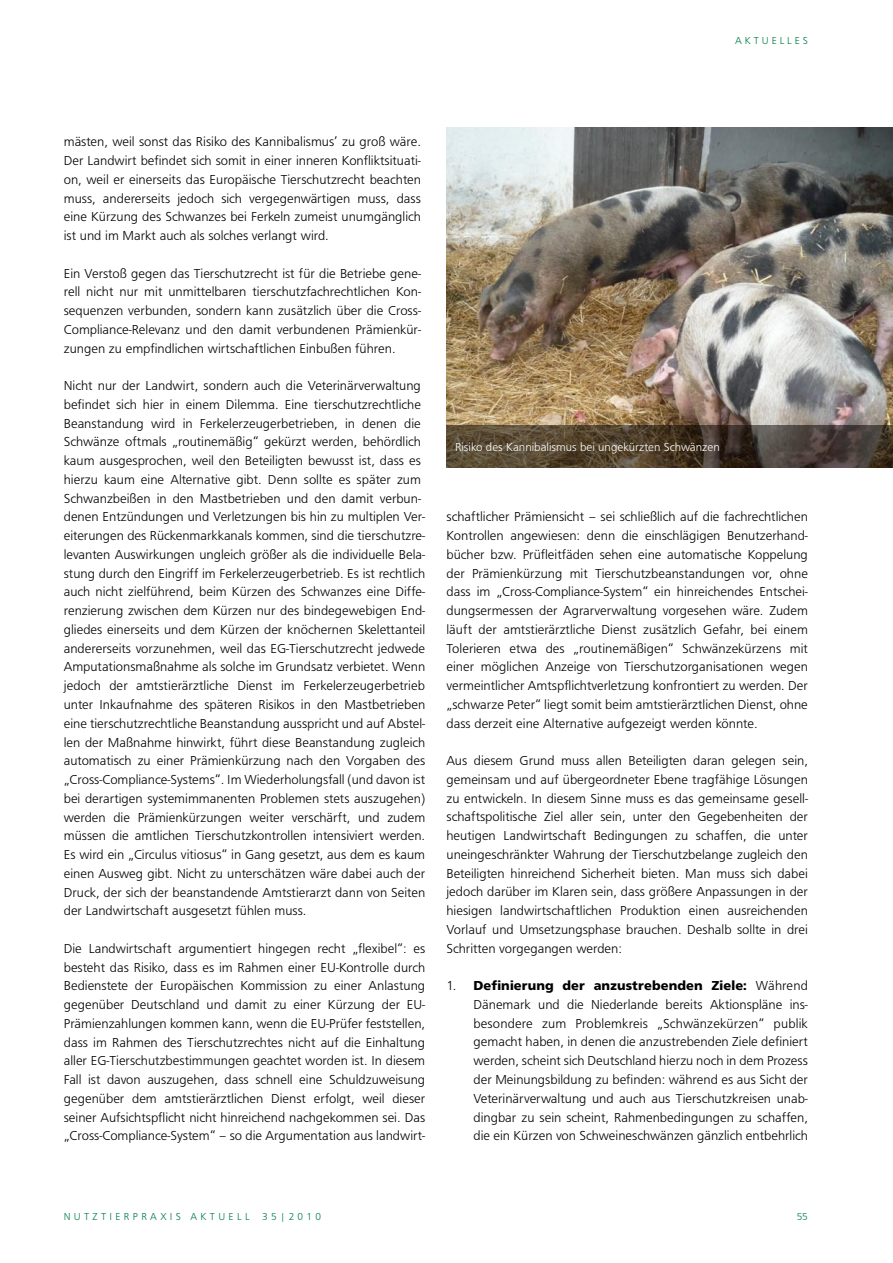
<style>
.page{position:relative;width:893px;height:1263px;background:#fff}
.page>*{position:absolute;margin:0;border:0;box-sizing:border-box;transform-origin:0 0}
.t1{font:300 13.5px/18.8px "Frutus T";color:#000;text-align:justify}
.t2{font:300 12px "Frutus T";color:#fff}
.t3{font:300 10.5px "Frutus T";color:#007c47}
.s1{font-weight:700}
</style>
<div class="page">
<img style="left:446px;top:128px;width:447px;height:297px">
<svg style="left:446px;top:425px;width:447px;height:43px;background:#4d4132"></svg>
<p class="t3" style="left:735px;top:35px;width:74px">A K T U E L L E S</p>
<p class="t1" style="left:64px;top:132px;width:359px">mästen, weil sonst das Risiko des Kannibalismus’ zu groß wäre.<br>Der Landwirt befindet sich somit in einer inneren Konfliktsituati&shy;on, weil er einerseits das Europäische Tierschutzrecht beachten muss, andererseits jedoch sich vergegenwärtigen muss, dass eine Kürzung des Schwanzes bei Ferkeln zumeist unumgänglich ist und im Markt auch als solches verlangt wird.</p>
<p class="t1" style="left:64px;top:264px;width:359px">Ein Verstoß gegen das Tierschutzrecht ist für die Betriebe gene&shy;rell nicht nur mit unmittelbaren tierschutzfachrechtlichen Kon&shy;sequenzen verbunden, sondern kann zusätzlich über die Cross-Compliance-Relevanz und den damit verbundenen Prämienkür&shy;zungen zu empfindlichen wirtschaftlichen Einbußen führen.</p>
<p class="t1" style="left:64px;top:376px;width:363px;text-align:left">Nicht nur der Landwirt, sondern auch die Veterinärverwaltung befindet sich hier in einem Dilemma. Eine tierschutzrechtliche Beanstandung wird in Ferkelerzeugerbetrieben, in denen die Schwänze oftmals „routinemäßig“ gekürzt werden, behördlich kaum ausgesprochen, weil den Beteiligten bewusst ist, dass es hierzu kaum eine Alternative gibt. Denn sollte es später zum Schwanzbeißen in den Mastbetrieben und den damit verbun&shy;denen Entzündungen und Verletzungen bis hin zu multiplen Ver&shy;eiterungen des Rückenmarkkanals kommen, sind die tierschutzre&shy;levanten Auswirkungen ungleich größer als die individuelle Bela&shy;stung durch den Eingriff im Ferkelerzeugerbetrieb. Es ist rechtlich auch nicht zielführend, beim Kürzen des Schwanzes eine Diffe&shy;renzierung zwischen dem Kürzen nur des bindegewebigen End&shy;gliedes einerseits und dem Kürzen der knöchernen Skelettanteil andererseits vorzunehmen, weil das EG-Tierschutzrecht jedwede Amputationsmaßnahme als solche im Grundsatz verbietet. Wenn jedoch der amtstierärztliche Dienst im Ferkelerzeugerbetrieb unter Inkaufnahme des späteren Risikos in den Mastbetrieben eine tierschutzrechtliche Beanstandung ausspricht und auf Abstel&shy;len der Maßnahme hinwirkt, führt diese Beanstandung zugleich automatisch zu einer Prämienkürzung nach den Vorgaben des „Cross-Compliance-Systems“. Im Wiederholungsfall (und davon ist bei derartigen systemimmanenten Problemen stets auszugehen) werden die Prämienkürzungen weiter verschärft, und zudem müssen die amtlichen Tierschutzkontrollen intensiviert werden.<br>Es wird ein „Circulus vitiosus“ in Gang gesetzt, aus dem es kaum einen Ausweg gibt. Nicht zu unterschätzen wäre dabei auch der Druck, der sich der beanstandende Amtstierarzt dann von Seiten der Landwirtschaft ausgesetzt fühlen muss.</p>
<p class="t1" style="left:64px;top:939px;width:363px">Die Landwirtschaft argumentiert hingegen recht „flexibel“: es besteht das Risiko, dass es im Rahmen einer EU-Kontrolle durch Bedienstete der Europäischen Kommission zu einer Anlastung gegenüber Deutschland und damit zu einer Kürzung der EU-Prämienzahlungen kommen kann, wenn die EU-Prüfer feststellen, dass im Rahmen des Tierschutzrechtes nicht auf die Einhaltung aller EG-Tierschutzbestimmungen geachtet worden ist. In diesem Fall ist davon auszugehen, dass schnell eine Schuldzuweisung gegenüber dem amtstierärztlichen Dienst erfolgt, weil dieser seiner Aufsichtspflicht nicht hinreichend nachgekommen sei. Das „Cross-Compliance-System“ – so die Argumentation aus landwirt-</p>
<p class="t2" style="left:455px;top:440px;width:266px">Risiko des Kannibalismus bei ungekürzten Schwänzen</p>
<p class="t1" style="left:446px;top:507px;width:363px">schaftlicher Prämiensicht – sei schließlich auf die fachrechtlichen Kontrollen angewiesen: denn die einschlägigen Benutzerhand&shy;bücher bzw. Prüfleitfäden sehen eine automatische Koppelung der Prämienkürzung mit Tierschutzbeanstandungen vor, ohne dass im „Cross-Compliance-System“ ein hinreichendes Entschei&shy;dungsermessen der Agrarverwaltung vorgesehen wäre. Zudem läuft der amtstierärztliche Dienst zusätzlich Gefahr, bei einem Tolerieren etwa des „routinemäßigen“ Schwänzekürzens mit einer möglichen Anzeige von Tierschutzorganisationen wegen vermeintlicher Amtspflichtverletzung konfrontiert zu werden. Der „schwarze Peter“ liegt somit beim amtstierärztlichen Dienst, ohne dass derzeit eine Alternative aufgezeigt werden könnte.</p>
<p class="t1" style="left:446px;top:751px;width:363px">Aus diesem Grund muss allen Beteiligten daran gelegen sein, gemeinsam und auf übergeordneter Ebene tragfähige Lösungen zu entwickeln. In diesem Sinne muss es das gemeinsame gesell&shy;schaftspolitische Ziel aller sein, unter den Gegebenheiten der heutigen Landwirtschaft Bedingungen zu schaffen, die unter uneingeschränkter Wahrung der Tierschutzbelange zugleich den Beteiligten hinreichend Sicherheit bieten. Man muss sich dabei jedoch darüber im Klaren sein, dass größere Anpassungen in der hiesigen landwirtschaftlichen Produktion einen ausreichenden Vorlauf und Umsetzungsphase brauchen. Deshalb sollte in drei Schritten vorgegangen werden:</p>
<p class="t1" style="left:473px;top:976px;width:336px;text-indent:-27px">1. <span class="s1">Definierung der anzustrebenden Ziele:</span> Während Dänemark und die Niederlande bereits Aktionspläne ins&shy;besondere zum Problemkreis „Schwänzekürzen“ publik gemacht haben, in denen die anzustrebenden Ziele definiert werden, scheint sich Deutschland hierzu noch in dem Prozess der Meinungsbildung zu befinden: während es aus Sicht der Veterinärverwaltung und auch aus Tierschutzkreisen unab&shy;dingbar zu sein scheint, Rahmenbedingungen zu schaffen, die ein Kürzen von Schweineschwänzen gänzlich entbehrlich</p>
<p class="t3" style="left:64px;top:1210px;width:259px">N U T Z T I E R P R A X I S A K T U E L L 3 5 | 2 0 1 0</p>
<p class="t3" style="left:797px;top:1210px;width:13px">55</p>
</div>
